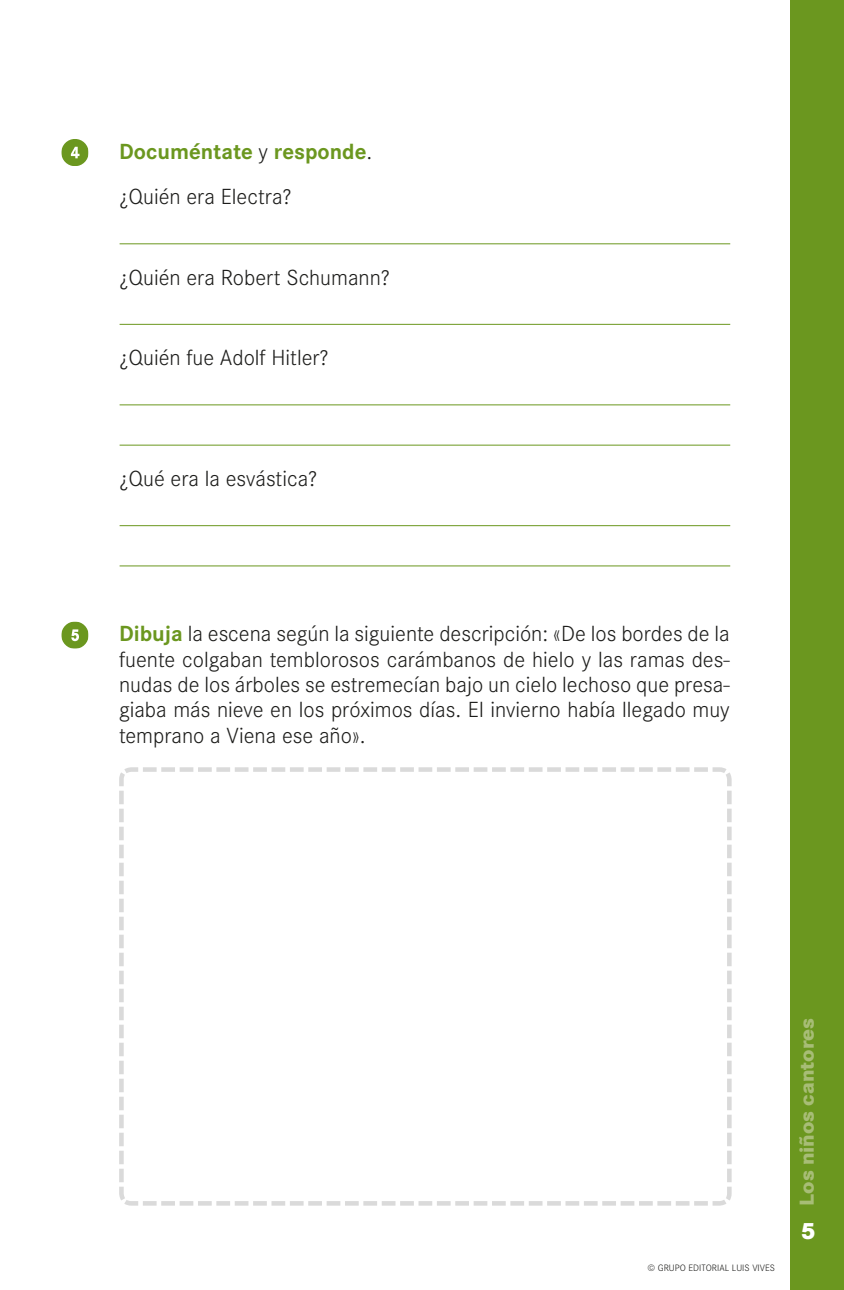
<style>
.page{position:relative;width:844px;height:1290px;background:#fff}
.page>*{position:absolute;margin:0;border:0;box-sizing:border-box;transform-origin:0 0}
.t1{font:800 24.5px "Corporate S";color:#fff}
.t2{font:300 22.75px/25.4px "Corporate S";color:#1d1d1b;text-align:justify}
.t3{font:700 22.75px/45.1px "Corporate S";color:#6b971f}
.t4{font:800 21px "Corporate S";color:#a7bd76}
.t5{font:300 9.62px "Corporate S";color:#1d1d1b}
.s1{font-weight:300;color:#1d1d1b}
.s2{font-weight:700;color:#6b971f}
</style>
<div class="page">
<div style="left:789px;top:0;width:54px;height:1290px;background:#6b971f"></div>
<svg style="left:61px;top:139px;width:27px;height:27px"></svg>
<hr style="left:119px;top:243px;width:611px;height:1px;background:#6b971f">
<hr style="left:119px;top:324px;width:611px;height:1px;background:#6b971f">
<hr style="left:119px;top:404px;width:611px;height:1px;background:#6b971f">
<hr style="left:119px;top:445px;width:611px;height:1px;background:#6b971f">
<hr style="left:119px;top:525px;width:611px;height:1px;background:#6b971f">
<hr style="left:119px;top:565px;width:611px;height:1px;background:#6b971f">
<svg style="left:61px;top:621px;width:27px;height:27px"></svg>
<svg style="left:119px;top:767px;width:613px;height:439px"></svg>
<p class="t3" style="left:119px;top:129px;width:254px">Documéntate <span class="s1">y</span> responde<span class="s1">. ¿Quién era Electra?</span></p>
<p class="t2" style="left:119px;top:265px;width:272px">¿Quién era Robert Schumann?</p>
<p class="t2" style="left:119px;top:345px;width:211px">¿Quién fue Adolf Hitler?</p>
<p class="t2" style="left:119px;top:466px;width:200px">¿Qué era la esvástica?</p>
<p class="t2" style="left:119px;top:621px;width:612px"><span class="s2">Dibuja</span> la escena según la siguiente descripción: «De los bordes de la fuente colgaban temblorosos carámbanos de hielo y las ramas des&shy;nudas de los árboles se estremecían bajo un cielo lechoso que presa&shy;giaba más nieve en los próximos días. El invierno había llegado muy temprano a Viena ese año».</p>
<p class="t5" style="left:647px;top:1263px;width:129px">© Grupo Editorial Luis Vives</p>
<p class="t4" style="left:793px;top:1205px;width:189px;rotate:-90deg">Los niños cantores</p>
<p class="t1" style="left:800px;top:1216px;width:17px">5</p>
</div>
